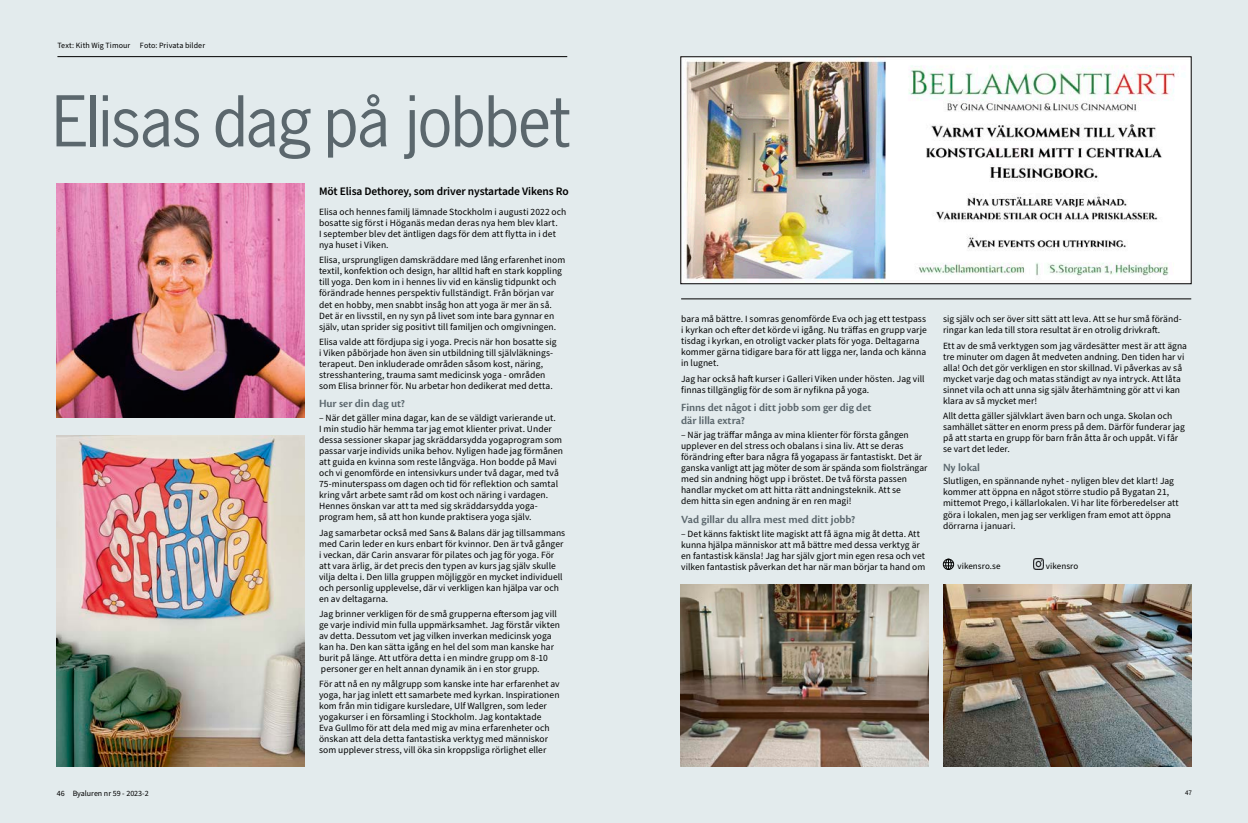
<style>
.page{position:relative;width:1248px;height:823px;background:#fff}
.page>*{position:absolute;margin:0;border:0;box-sizing:border-box;transform-origin:0 0}
.t1{font:65.6px "News Gothic Std";letter-spacing:-.025em;color:#5b676d}
.t2{font:600 11.5px/13px "Cronos Pro";letter-spacing:-.005em;color:#5b676d}
.t3{font:600 11.4px "Source Sans Pro";letter-spacing:-.01em;color:#000}
.t4{font:9.5px/11px "Source Sans Pro";letter-spacing:.005em;color:#000}
.t5{font:9px "Source Sans Pro";letter-spacing:.005em;color:#000}
.t6{font:8px "Source Sans Pro";letter-spacing:.005em;color:#000}
.t7{font:7px "Source Sans Pro";color:#000}
</style>
<div class="page">
<div style="left:0;top:0;width:1247px;height:822px;background:#e3ebed"></div>
<hr style="left:57px;top:56px;width:510px;height:1px;background:#000">
<svg style="left:1033px;top:558px;width:10px;height:11px"></svg>
<hr style="left:681px;top:298px;width:510px;height:1px;background:#000">
<img style="left:682px;top:58px;width:507px;height:224px">
<img style="left:57px;top:183px;width:248px;height:234px">
<img style="left:57px;top:435px;width:248px;height:330px">
<img style="left:943px;top:584px;width:248px;height:181px">
<img style="left:680px;top:584px;width:248px;height:181px">
<svg style="left:943px;top:558px;width:10px;height:11px"></svg>
<p class="t6" style="left:57px;top:40px;width:149px">Text: Kith Wig Timour Foto: Privata bilder</p>
<h1 class="t1" style="left:52px;top:79px;width:519px">Elisas dag på jobbet</h1>
<p class="t3" style="left:319px;top:183px;width:251px">Möt Elisa Dethorey, som driver nystartade Vikens Ro</p>
<p class="t4" style="left:319px;top:207px;width:249px">Elisa och hennes familj lämnade Stockholm i augusti 2022 och bosatte sig först i Höganäs medan deras nya hem blev klart.<br>I september blev det äntligen dags för dem att flytta in i det nya huset i Viken.</p>
<p class="t4" style="left:319px;top:255px;width:248px">Elisa, ursprungligen damskräddare med lång erfarenhet inom textil, konfektion och design, har alltid haft en stark koppling till yoga. Den kom in i hennes liv vid en känslig tidpunkt och förändrade hennes perspektiv fullständigt. Från början var det en hobby, men snabbt insåg hon att yoga är mer än så.<br>Det är en livsstil, en ny syn på livet som inte bara gynnar en själv, utan sprider sig positivt till familjen och omgivningen.</p>
<p class="t4" style="left:319px;top:336px;width:239px">Elisa valde att fördjupa sig i yoga. Precis när hon bosatte sig i Viken påbörjade hon även sin utbildning till självläknings&shy;terapeut. Den inkluderade områden såsom kost, näring, stresshantering, trauma samt medicinsk yoga - områden som Elisa brinner för. Nu arbetar hon dedikerat med detta.</p>
<p class="t2" style="left:319px;top:397px;width:87px">Hur ser din dag ut?</p>
<p class="t4" style="left:319px;top:412px;width:245px">– När det gäller mina dagar, kan de se väldigt varierande ut.<br>I min studio här hemma tar jag emot klienter privat. Under dessa sessioner skapar jag skräddarsydda yogaprogram som passar varje individs unika behov. Nyligen hade jag förmånen att guida en kvinna som reste långväga. Hon bodde på Mavi och vi genomförde en intensivkurs under två dagar, med två 75-minuterspass om dagen och tid för reflektion och samtal kring vårt arbete samt råd om kost och näring i vardagen.<br>Hennes önskan var att ta med sig skräddarsydda yoga&shy;program hem, så att hon kunde praktisera yoga själv.</p>
<p class="t4" style="left:319px;top:527px;width:248px">Jag samarbetar också med Sans &amp; Balans där jag tillsammans med Carin leder en kurs enbart för kvinnor. Den är två gånger i veckan, där Carin ansvarar för pilates och jag för yoga. För att vara ärlig, är det precis den typen av kurs jag själv skulle vilja delta i. Den lilla gruppen möjliggör en mycket individuell och personlig upplevelse, där vi verkligen kan hjälpa var och en av deltagarna.</p>
<p class="t4" style="left:319px;top:608px;width:242px">Jag brinner verkligen för de små grupperna eftersom jag vill ge varje individ min fulla uppmärksamhet. Jag förstår vikten av detta. Dessutom vet jag vilken inverkan medicinsk yoga kan ha. Den kan sätta igång en hel del som man kanske har burit på länge. Att utföra detta i en mindre grupp om 8-10 personer ger en helt annan dynamik än i en stor grupp.</p>
<p class="t4" style="left:319px;top:678px;width:242px">För att nå en ny målgrupp som kanske inte har erfarenhet av yoga, har jag inlett ett samarbete med kyrkan. Inspirationen kom från min tidigare kursledare, Ulf Wallgren, som leder yogakurser i en församling i Stockholm. Jag kontaktade<br>Eva Gullmo för att dela med mig av mina erfarenheter och önskan att dela detta fantastiska verktyg med människor som upplever stress, vill öka sin kroppsliga rörlighet eller</p>
<p class="t4" style="left:681px;top:314px;width:247px">bara må bättre. I somras genomförde Eva och jag ett testpass i kyrkan och efter det körde vi igång. Nu träffas en grupp varje tisdag i kyrkan, en otroligt vacker plats för yoga. Deltagarna kommer gärna tidigare bara för att ligga ner, landa och känna in lugnet.</p>
<p class="t4" style="left:681px;top:373px;width:245px">Jag har också haft kurser i Galleri Viken under hösten. Jag vill finnas tillgänglig för de som är nyfikna på yoga.</p>
<p class="t2" style="left:681px;top:401px;width:192px">Finns det något i ditt jobb som ger dig det där lilla extra?</p>
<p class="t4" style="left:681px;top:429px;width:248px">– När jag träffar många av mina klienter för första gången upplever en del stress och obalans i sina liv. Att se deras förändring efter bara några få yogapass är fantastiskt. Det är ganska vanligt att jag möter de som är spända som fiolsträngar med sin andning högt upp i bröstet. De två första passen handlar mycket om att hitta rätt andningsteknik. Att se<br>dem hitta sin egen andning är en ren magi!</p>
<p class="t2" style="left:681px;top:512px;width:175px">Vad gillar du allra mest med ditt jobb?</p>
<p class="t4" style="left:681px;top:528px;width:246px">– Det känns faktiskt lite magiskt att få ägna mig åt detta. Att kunna hjälpa människor att må bättre med dessa verktyg är en fantastisk känsla! Jag har själv gjort min egen resa och vet vilken fantastisk påverkan det har när man börjar ta hand om</p>
<p class="t4" style="left:943px;top:314px;width:240px">sig själv och ser över sitt sätt att leva. Att se hur små föränd&shy;ringar kan leda till stora resultat är en otrolig drivkraft.</p>
<p class="t4" style="left:943px;top:340px;width:245px">Ett av de små verktygen som jag värdesätter mest är att ägna tre minuter om dagen åt medveten andning. Den tiden har vi alla! Och det gör verkligen en stor skillnad. Vi påverkas av så mycket varje dag och matas ständigt av nya intryck. Att låta sinnet vila och att unna sig själv återhämtning gör att vi kan klara av så mycket mer!</p>
<p class="t4" style="left:943px;top:410px;width:243px">Allt detta gäller självklart även barn och unga. Skolan och samhället sätter en enorm press på dem. Därför funderar jag på att starta en grupp för barn från åtta år och uppåt. Vi får se vart det leder.</p>
<p class="t2" style="left:943px;top:460px;width:39px">Ny lokal</p>
<p class="t4" style="left:943px;top:476px;width:237px">Slutligen, en spännande nyhet - nyligen blev det klart! Jag kommer att öppna en något större studio på Bygatan 21, mittemot Prego, i källarlokalen. Vi har lite förberedelser att göra i lokalen, men jag ser verkligen fram emot att öppna dörrarna i januari.</p>
<p class="t5" style="left:957px;top:559px;width:45px">vikensro.se</p>
<p class="t5" style="left:1045px;top:559px;width:34px">vikensro</p>
<p class="t6" style="left:57px;top:787px;width:93px">46 Byaluren nr 59 - 2023-2</p>
<p class="t7" style="left:1184px;top:787px;width:8px">47</p>
</div>
